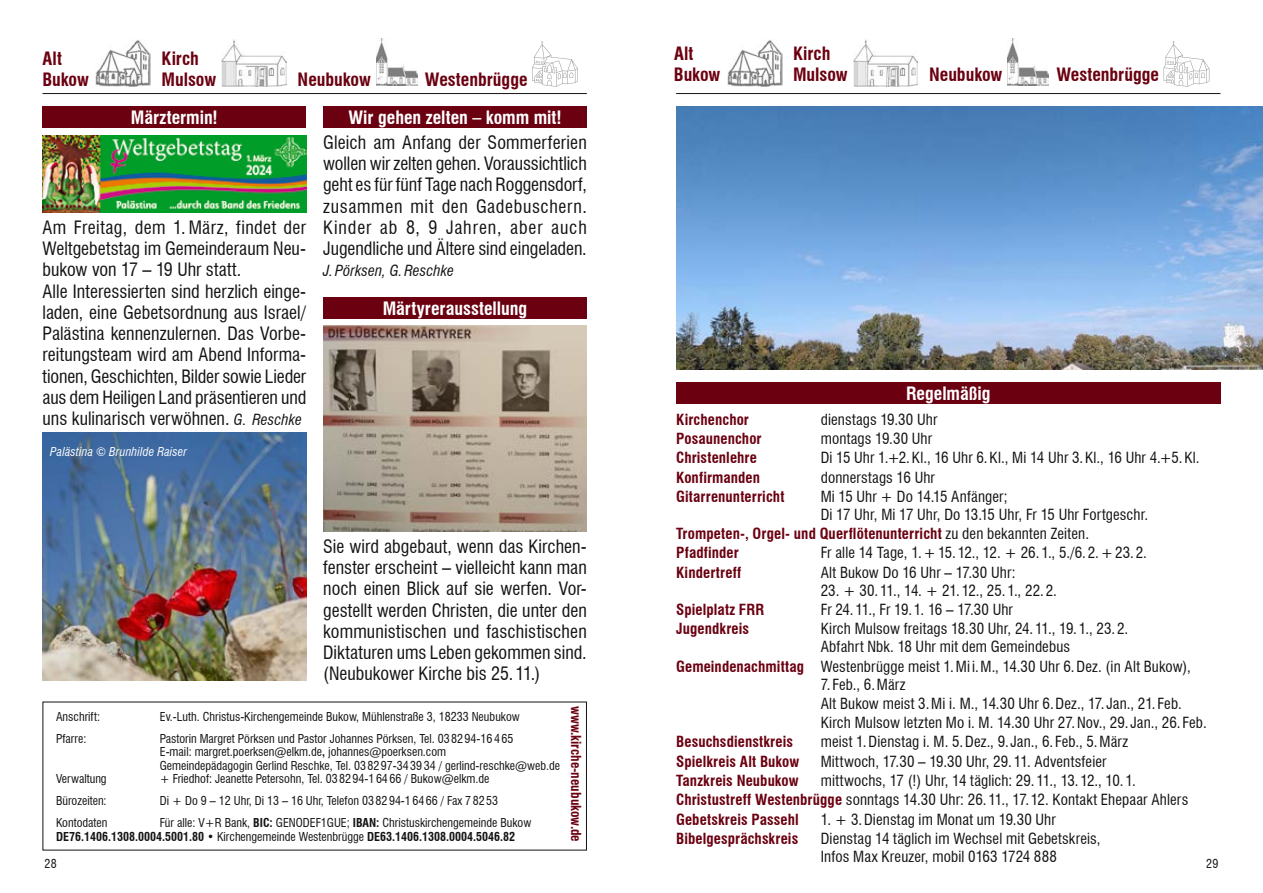
<style>
.page{position:relative;width:1263px;height:893px;background:#fff}
.page>*{position:absolute;margin:0;border:0;box-sizing:border-box;transform-origin:0 0}
.t1{font:condensed 18px/21.3px "Swiss 721 BT";color:#141314;text-align:justify}
.t2{font:700 condensed 18px "Swiss 721 BT";letter-spacing:-.005em;color:#6b0011}
.t3{font:700 condensed 18px "Swiss 721 BT";color:#fff}
.t4{font:condensed 15px/19.2px "Swiss 721 BT";letter-spacing:.01em;color:#141314}
.t5{font:700 condensed 15px "Swiss 721 BT";letter-spacing:.005em;color:#6b0011}
.t6{font:condensed 15px "Swiss 721 BT";letter-spacing:-.01em;color:#141314}
.t7{font:italic condensed 15px "Swiss 721 BT";letter-spacing:.005em;color:#141314}
.t8{font:700 condensed 13.5px "Swiss 721 BT";color:#6b0011}
.t9{font:condensed 12px/13.5px "Swiss 721 BT";color:#141314}
.t10{font:italic condensed 12px "Swiss 721 BT";letter-spacing:.02em;color:#fff}
.s1{font-style:italic;font-size:15px}
.s2{font-weight:400;color:#141314}
.s3{font-weight:700;color:#6b0011}
.s4{font-weight:700}
</style>
<div class="page">
<hr style="left:43px;top:93px;width:544px;height:1px;background:#141314">
<hr style="left:676px;top:93px;width:544px;height:1px;background:#141314">
<img style="left:96px;top:40px;width:55px;height:46px">
<img style="left:727px;top:40px;width:55px;height:46px">
<img style="left:222px;top:39px;width:64px;height:47px">
<img style="left:853px;top:39px;width:65px;height:47px">
<img style="left:376px;top:38px;width:41px;height:47px">
<img style="left:1008px;top:38px;width:41px;height:47px">
<svg style="left:532px;top:41px;width:46px;height:46px"></svg>
<svg style="left:1163px;top:41px;width:46px;height:46px"></svg>
<img style="left:676px;top:106px;width:587px;height:264px">
<img style="left:43px;top:433px;width:263px;height:247px">
<img style="left:43px;top:135px;width:263px;height:78px">
<img style="left:323px;top:325px;width:264px;height:206px">
<div style="left:676px;top:383px;width:544px;height:21px;background:#6b0011"></div>
<div style="left:43px;top:106px;width:263px;height:22px;background:#6b0011"></div>
<div style="left:323px;top:106px;width:264px;height:22px;background:#6b0011"></div>
<div style="left:323px;top:298px;width:264px;height:21px;background:#6b0011"></div>
<p class="t2" style="left:43px;top:47px;width:21px">Alt</p>
<p class="t2" style="left:162px;top:47px;width:39px">Kirch</p>
<p class="t2" style="left:42px;top:68px;width:48px">Bukow</p>
<p class="t2" style="left:162px;top:68px;width:56px">Mulsow</p>
<p class="t2" style="left:298px;top:68px;width:75px">Neubukow</p>
<p class="t2" style="left:425px;top:68px;width:104px">Westenbrügge</p>
<p class="t3" style="left:131px;top:106px;width:88px">Märztermin!</p>
<p class="t3" style="left:348px;top:106px;width:215px">Wir gehen zelten – komm mit!</p>
<p class="t2" style="left:674px;top:43px;width:21px">Alt</p>
<p class="t2" style="left:793px;top:43px;width:39px">Kirch</p>
<p class="t2" style="left:674px;top:64px;width:48px">Bukow</p>
<p class="t2" style="left:793px;top:64px;width:56px">Mulsow</p>
<p class="t2" style="left:929px;top:64px;width:75px">Neubukow</p>
<p class="t2" style="left:1056px;top:64px;width:104px">Westenbrügge</p>
<p class="t1" style="left:323px;top:132px;width:265px">Gleich am Anfang der Sommerferien wollen wir zelten gehen. Voraussichtlich geht es für fünf Tage nach Roggensdorf, zusammen mit den Gadebuschern.<br>Kinder ab 8, 9 Jahren, aber auch Jugendliche und Ältere sind eingeladen.</p>
<p class="t7" style="left:323px;top:262px;width:132px">J.Pörksen, G.Reschke</p>
<p class="t1" style="left:43px;top:217px;width:265px;text-align:left">Am Freitag, dem 1. März, findet der Weltgebetstag im Gemeinderaum Neu&shy;bukow von 17 – 19 Uhr statt.<br>Alle Interessierten sind herzlich einge&shy;laden, eine Gebetsordnung aus Israel/ Palästina kennenzulernen. Das Vorbe&shy;reitungsteam wird am Abend Informa&shy;tionen, Geschichten, Bilder sowie Lieder aus dem Heiligen Land präsentieren und uns kulinarisch verwöhnen. <span class="s1">G. Reschke</span></p>
<p class="t3" style="left:383px;top:298px;width:146px">Märtyrerausstellung</p>
<p class="t3" style="left:906px;top:383px;width:86px">Regelmäßig</p>
<p class="t5" style="left:676px;top:410px;width:74px">Kirchenchor</p>
<p class="t4" style="left:821px;top:410px;width:118px">dienstags 19.30 Uhr</p>
<p class="t5" style="left:676px;top:430px;width:87px">Posaunenchor</p>
<p class="t4" style="left:821px;top:429px;width:113px">montags 19.30 Uhr</p>
<p class="t5" style="left:676px;top:449px;width:82px">Christenlehre</p>
<p class="t4" style="left:821px;top:448px;width:380px">Di 15 Uhr 1.+2.Kl., 16 Uhr 6.Kl., Mi 14 Uhr 3.Kl., 16 Uhr 4.+5.Kl.</p>
<p class="t5" style="left:676px;top:468px;width:85px">Konfirmanden</p>
<p class="t4" style="left:821px;top:468px;width:116px">donnerstags 16 Uhr</p>
<p class="t5" style="left:676px;top:487px;width:110px">Gitarrenunterricht</p>
<p class="t4" style="left:821px;top:487px;width:188px">Mi 15 Uhr + Do 14.15 Anfänger;</p>
<p class="t4" style="left:821px;top:505px;width:329px">Di 17 Uhr, Mi 17 Uhr, Do 13.15 Uhr, Fr 15 Uhr Fortgeschr.</p>
<p class="t5" style="left:676px;top:525px;width:414px">Trompeten-, Orgel- und Querflötenunterricht <span class="s2">zu den bekannten Zeiten.</span></p>
<p class="t5" style="left:676px;top:544px;width:64px">Pfadfinder</p>
<p class="t4" style="left:821px;top:543px;width:328px">Fr alle 14 Tage, 1.+15. 12., 12. + 26. 1., 5./6. 2.+23. 2.</p>
<p class="t5" style="left:676px;top:563px;width:67px">Kindertreff</p>
<p class="t4" style="left:821px;top:563px;width:196px">Alt Bukow Do 16 Uhr – 17.30 Uhr:</p>
<p class="t4" style="left:821px;top:581px;width:238px">23. + 30. 11., 14. + 21. 12., 25. 1., 22. 2.</p>
<p class="t5" style="left:676px;top:601px;width:89px">Spielplatz FRR</p>
<p class="t6" style="left:821px;top:601px;width:194px">Fr 24. 11., Fr 19. 1. 16 – 17.30 Uhr</p>
<p class="t5" style="left:676px;top:620px;width:75px">Jugendkreis</p>
<p class="t4" style="left:821px;top:619px;width:309px">Kirch Mulsow freitags 18.30 Uhr, 24. 11., 19. 1., 23. 2.</p>
<p class="t4" style="left:821px;top:637px;width:251px">Abfahrt Nbk. 18 Uhr mit dem Gemeindebus</p>
<p class="t4" style="left:676px;top:656px;width:516px"><span class="s3">Gemeindenachmittag</span> Westenbrügge meist 1.Mi i.M., 14.30 Uhr 6.Dez. (in Alt Bukow),</p>
<p class="t4" style="left:821px;top:674px;width:387px">7. Feb., 6.März<br>Alt Bukow meist 3.Mi i. M., 14.30 Uhr 6.Dez., 17. Jan., 21. Feb.<br>Kirch Mulsow letzten Mo i. M. 14.30 Uhr 27.Nov., 29. Jan., 26. Feb.</p>
<p class="t5" style="left:676px;top:733px;width:118px">Besuchsdienstkreis</p>
<p class="t4" style="left:821px;top:732px;width:309px">meist 1.Dienstag i. M. 5.Dez., 9. Jan., 6. Feb., 5.März</p>
<p class="t5" style="left:676px;top:752px;width:125px">Spielkreis Alt Bukow</p>
<p class="t4" style="left:821px;top:752px;width:287px">Mittwoch, 17.30 – 19.30 Uhr, 29. 11. Adventsfeier</p>
<p class="t5" style="left:676px;top:771px;width:124px">Tanzkreis Neubukow</p>
<p class="t10" style="left:50px;top:444px;width:138px">Palästina © Brunhilde Raiser</p>
<p class="t1" style="left:323px;top:536px;width:265px">Sie wird abgebaut, wenn das Kirchen&shy;fenster erscheint – vielleicht kann man noch einen Blick auf sie werfen. Vor&shy;gestellt werden Christen, die unter den kommunistischen und faschistischen Diktaturen ums Leben gekommen sind. (Neubukower Kirche bis 25. 11.)</p>
<p class="t8" style="left:584px;top:706px;width:137px;rotate:90deg">www.kirche-neubukow.de</p>
<p class="t9" style="left:56px;top:709px;width:46px">Anschrift:</p>
<p class="t9" style="left:160px;top:709px;width:362px">Ev.-Luth. Christus-Kirchengemeinde Bukow, Mühlenstraße 3, 18233 Neubukow</p>
<p class="t9" style="left:56px;top:731px;width:32px">Pfarre:</p>
<p class="t9" style="left:160px;top:731px;width:402px">Pastorin Margret Pörksen und Pastor Johannes Pörksen, Tel. 0382 94-16 4 65<br>E-mail: margret.poerksen@elkm.de<span class="s4">,</span> johannes@poerksen.com<br>Gemeindepädagogin Gerlind Reschke, Tel. 03 82 97-34 39 34 / gerlind-reschke@web.de</p>
<p class="t9" style="left:56px;top:772px;width:52px">Verwaltung</p>
<p class="t9" style="left:160px;top:772px;width:331px">+ Friedhof: Jeanette Petersohn, Tel. 03 82 94-1 64 66 / Bukow@elkm.de</p>
<p class="t9" style="left:56px;top:794px;width:52px">Bürozeiten:</p>
<p class="t9" style="left:160px;top:794px;width:340px">Di + Do 9 – 12 Uhr, Di 13 – 16 Uhr, Telefon 03 82 94-1 64 66 / Fax 7 82 53</p>
<p class="t9" style="left:56px;top:816px;width:53px">Kontodaten</p>
<p class="t4" style="left:676px;top:771px;width:514px;text-indent:145px">mittwochs, 17 (!) Uhr, 14 täglich: 29. 11., 13. 12., 10. 1.<br><span class="s3">Christustreff Westenbrügge</span> sonntags 14.30 Uhr: 26. 11., 17. 12. Kontakt Ehepaar Ahlers<br><span class="s3">Gebetskreis Passehl</span></p>
<p class="t4" style="left:821px;top:809px;width:237px">1. + 3.Dienstag im Monat um 19.30 Uhr</p>
<p class="t9" style="left:56px;top:816px;width:477px;text-indent:104px">Für alle: V+R Bank, <span class="s4">BIC:</span> GENODEF1GUE; <span class="s4">IBAN:</span> Christuskirchengemeinde Bukow<br><span class="s4">DE76.1406.1308.0004.5001.80</span> • Kirchengemeinde Westenbrügge <span class="s4">DE63.1406.1308.0004.5046.82</span></p>
<p class="t5" style="left:676px;top:829px;width:124px">Bibelgesprächskreis</p>
<p class="t4" style="left:821px;top:829px;width:281px;line-height:18px">Dienstag 14 täglich im Wechsel mit Gebetskreis,<br>Infos Max Kreuzer, mobil 0163 1724 888</p>
<p class="t9" style="left:45px;top:857px;width:14px">28</p>
<p class="t9" style="left:1206px;top:857px;width:14px">29</p>
</div>
